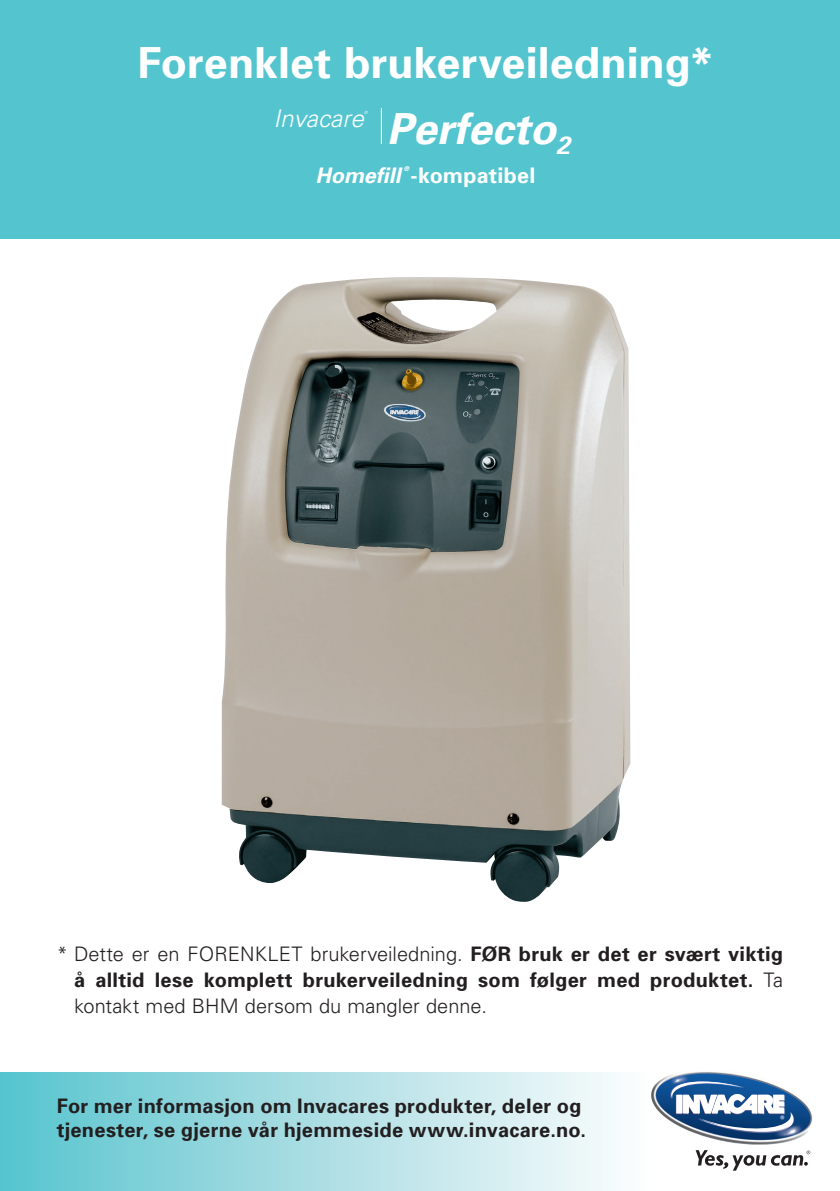
<style>
.page{position:relative;width:840px;height:1191px;background:#fff}
.page>*{position:absolute;margin:0;border:0;box-sizing:border-box;transform-origin:0 0}
.t1{font:700 42.8px "Univers";color:#fff}
.t2{font:italic 700 42.8px "Univers";color:#fff}
.t3{font:italic 300 24.2px "Univers";color:#fff}
.t4{font:700 21.4px "Univers";letter-spacing:.01em;color:#fff}
.t5{font:italic 700 21.4px "Univers";letter-spacing:-.005em;color:#fff}
.t6{font:700 20px/26px "Univers";letter-spacing:.015em;color:#231f20}
.t7{font:italic 700 6.6px "Univers";color:#fff}
.t8{font:italic 300 4.2px "Univers";color:#fff}
.s1{font-weight:300}
</style>
<div class="page">
<div style="left:0;top:1072px;width:648px;height:119px;background:linear-gradient(to right,#59c3ce,#fefcfc)"></div>
<div style="left:0;top:0;width:839px;height:238px;background:#54c5cf"></div>
<img style="left:651px;top:1072px;width:162px;height:73px">
<svg style="left:671px;top:1078px;width:121px;height:57px"></svg>
<svg style="left:695px;top:1150px;width:114px;height:20px"></svg>
<img style="left:221px;top:277px;width:409px;height:625px">
<hr style="left:380px;top:108px;width:2px;height:36px;background:#fff">
<h1 class="t1" style="left:137px;top:37px;width:577px">Forenklet brukerveiledning*</h1>
<p class="t3" style="left:273px;top:104px;width:92px">Invacare</p>
<p class="t8" style="left:364px;top:110px;width:5px">®</p>
<h1 class="t2" style="left:386px;top:103px;width:185px">Perfecto<sub>2</sub></h1>
<p class="t5" style="left:315px;top:163px;width:86px">Homefill</p>
<p class="t7" style="left:403px;top:165px;width:7px">®</p>
<p class="t4" style="left:410px;top:163px;width:126px">-kompatibel</p>
<p class="t6" style="left:74px;top:940px;width:710px;text-align:justify;text-indent:-17px"><span class="s1">* Dette er en FORENKLET brukerveiledning.</span> FØR bruk er det er svært viktig å alltid lese komplett brukerveiledning som følger med produktet. <span class="s1">Ta kontakt med BHM dersom du mangler denne.</span></p>
<p class="t6" style="left:57px;top:1093px;width:530px;line-height:24px">For mer informasjon om Invacares produkter, deler og tjenester, se gjerne vår hjemmeside www.invacare.no.</p>
</div>
